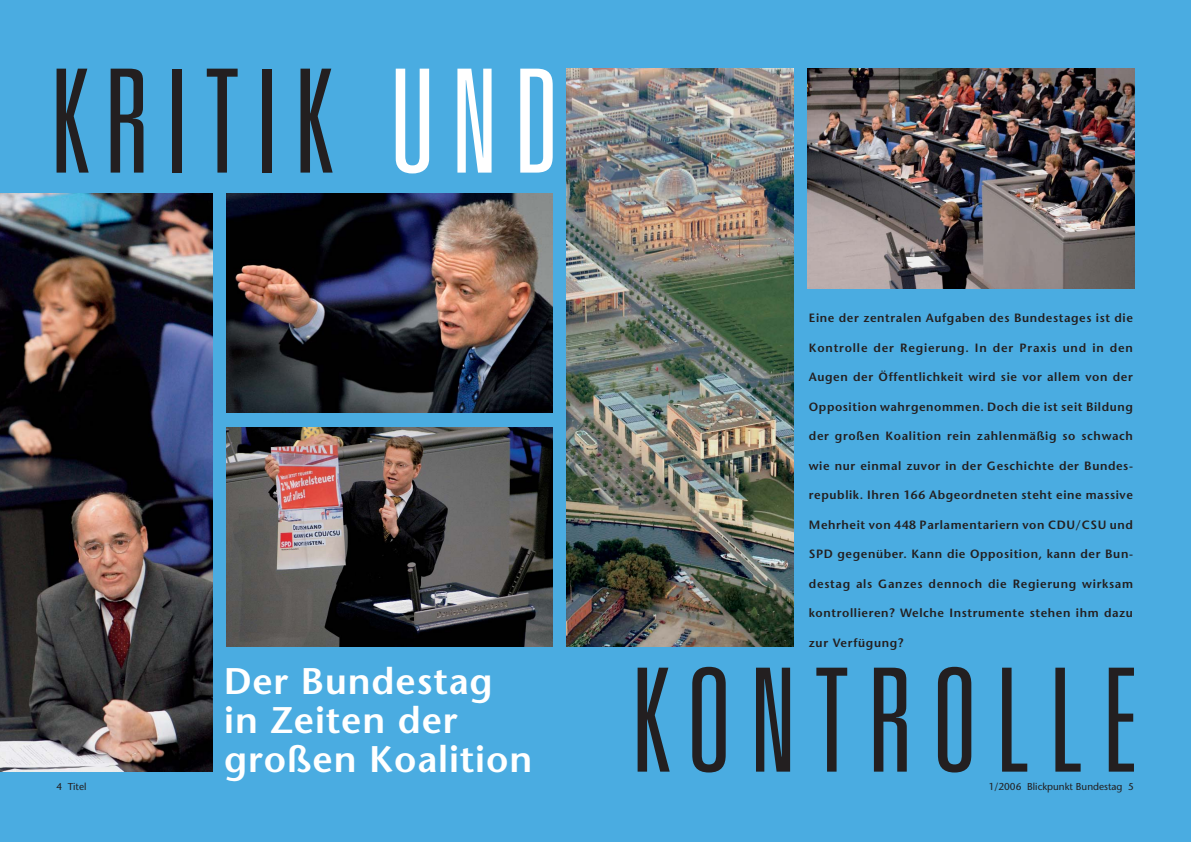
<style>
.page{position:relative;width:1191px;height:842px;background:#fff}
.page>*{position:absolute;margin:0;border:0;box-sizing:border-box;transform-origin:0 0}
.t1{font:300 ultra-condensed 144px "Univers";letter-spacing:.1em;color:#231f20}
.t2{font:600 37px/39px "Stone Sans";letter-spacing:.025em;color:#fff}
.t3{font:600 12px "Stone Sans";letter-spacing:.05em;color:#231f20}
.t4{font:10px "Stone Sans";color:#231f20}
.s1{color:#fff}
</style>
<div class="page">
<div style="left:0;top:0;width:1190px;height:842px;background:#4aace1"></div>
<img style="left:226px;top:427px;width:326px;height:220px">
<img style="left:226px;top:193px;width:326px;height:220px">
<img style="left:0;top:193px;width:212px;height:578px">
<img style="left:567px;top:68px;width:226px;height:579px">
<img style="left:808px;top:68px;width:326px;height:220px">
<h1 class="t1" style="left:49px;top:69px;width:513px">KRITIK <span class="s1">UND</span></h1>
<p class="t3" style="left:809px;top:313px;width:326px">Eine der zentralen Aufgaben des Bundestages ist die</p>
<p class="t3" style="left:809px;top:343px;width:325px">Kontrolle der Regierung. In der Praxis und in den</p>
<p class="t3" style="left:809px;top:372px;width:325px">Augen der Öffentlichkeit wird sie vor allem von der</p>
<p class="t3" style="left:809px;top:402px;width:325px">Opposition wahrgenommen. Doch die ist seit Bildung</p>
<p class="t3" style="left:809px;top:431px;width:325px">der großen Koalition rein zahlenmäßig so schwach</p>
<p class="t3" style="left:809px;top:461px;width:326px">wie nur einmal zuvor in der Geschichte der Bundes-</p>
<p class="t3" style="left:809px;top:490px;width:326px">republik. Ihren 166 Abgeordneten steht eine massive</p>
<p class="t3" style="left:809px;top:520px;width:325px">Mehrheit von 448 Parlamentariern von CDU/CSU und</p>
<p class="t3" style="left:809px;top:549px;width:326px">SPD gegenüber. Kann die Opposition, kann der Bun-</p>
<p class="t3" style="left:809px;top:579px;width:326px">destag als Ganzes dennoch die Regierung wirksam</p>
<p class="t3" style="left:809px;top:608px;width:326px">kontrollieren? Welche Instrumente stehen ihm dazu</p>
<p class="t3" style="left:809px;top:638px;width:96px">zur Verfügung?</p>
<h2 class="t2" style="left:224px;top:665px;width:310px">Der Bundestag in Zeiten der großen Koalition</h2>
<h1 class="t1" style="left:630px;top:668px;width:510px">KONTROLLE</h1>
<p class="t4" style="left:56px;top:783px;width:32px">4 Titel</p>
<p class="t4" style="left:988px;top:783px;width:147px">1/2006 Blickpunkt Bundestag 5</p>
</div>
